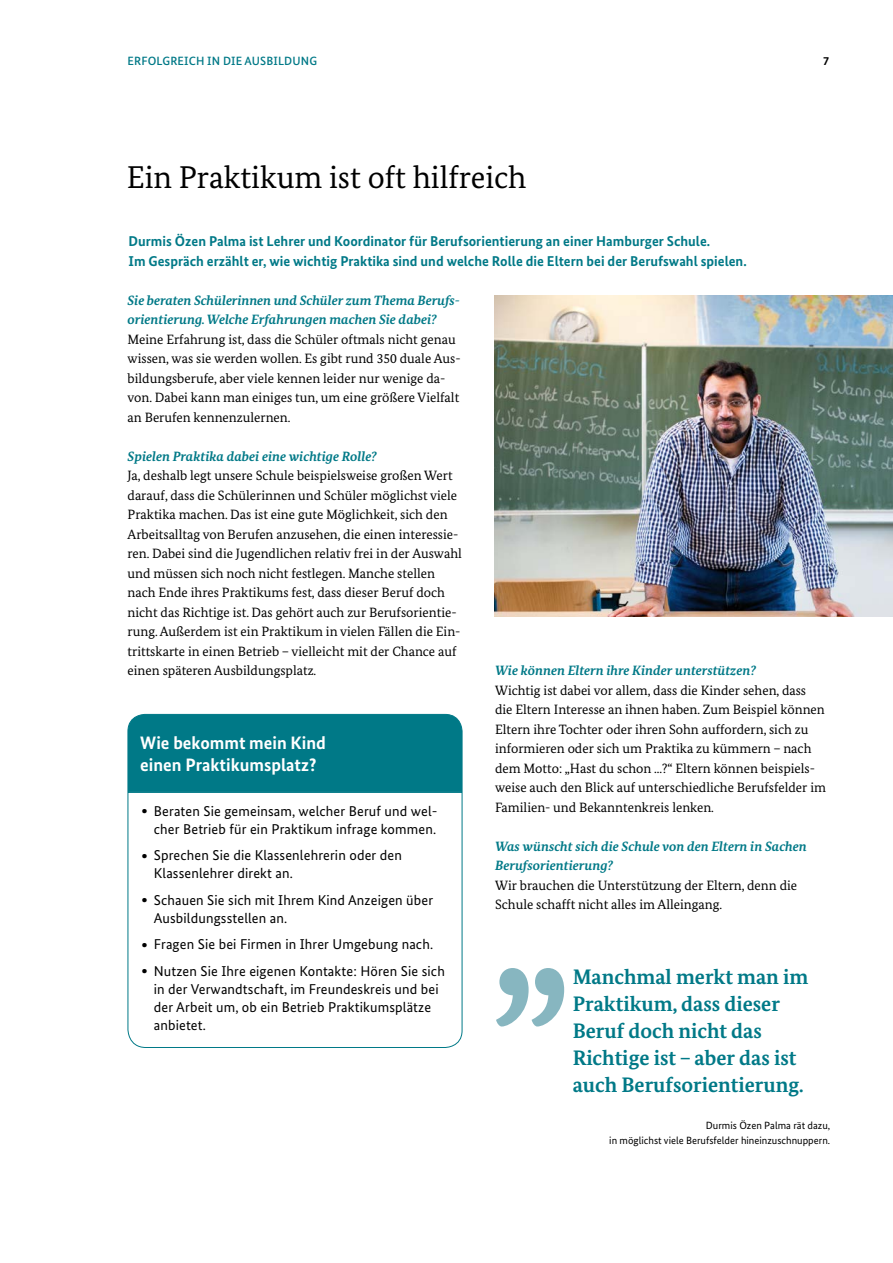
<style>
.page{position:relative;width:893px;height:1263px;background:#fff}
.page>*{position:absolute;margin:0;border:0;box-sizing:border-box;transform-origin:0 0}
.t1{font:31.5px "Bundes Serif";color:#000}
.t2{font:700 21px/27px "Bundes Serif";color:#007987}
.t3{font:700 18px/22.5px "Bundes Sans";color:#fff}
.t4{font:14.25px/18px "Bundes Sans";letter-spacing:.01em;color:#000}
.t5{font:700 14.25px/19.5px "Bundes Sans";color:#007987}
.t6{font:13.5px/19.5px "Bundes Serif";color:#000}
.t7{font:italic 700 13.5px/19.5px "Bundes Serif";color:#007987}
.t8{font:500 12px "Bundes Sans";letter-spacing:.01em;color:#007987}
.t9{font:700 12px "Bundes Sans";color:#000}
.t10{font:10.5px/15px "Bundes Sans";color:#000;text-align:right}
.s1{font-family:"Bundes Serif";font-size:21px}
</style>
<div class="page">
<img style="left:494px;top:295px;width:399px;height:322px">
<div style="left:127px;top:714px;width:336px;height:78px;background:#007987"></div>
<svg style="left:127px;top:792px;width:336px;height:256px"></svg>
<svg style="left:496px;top:968px;width:68px;height:58px"></svg>
<p class="t8" style="left:128px;top:53px;width:191px">ERFOLGREICH IN DIE AUSBILDUNG</p>
<p class="t9" style="left:823px;top:53px;width:7px">7</p>
<h2 class="t1" style="left:127px;top:158px;width:401px">Ein Praktikum ist oft hilfreich</h2>
<p class="t5" style="left:129px;top:232px;width:620px">Durmis Özen Palma ist Lehrer und Koordinator für Berufsorientierung an einer Hamburger Schule.<br>Im Gespräch erzählt er, wie wichtig Praktika sind und welche Rolle die Eltern bei der Berufswahl spielen.</p>
<p class="t7" style="left:128px;top:290px;width:334px">Sie beraten Schülerinnen und Schüler zum Thema Berufs&shy;orientierung. Welche Erfahrungen machen Sie dabei?</p>
<p class="t6" style="left:128px;top:329px;width:335px">Meine Erfahrung ist, dass die Schüler oftmals nicht genau wissen, was sie werden wollen. Es gibt rund 350 duale Aus&shy;bildungsberufe, aber viele kennen leider nur wenige da&shy;von. Dabei kann man einiges tun, um eine größere Vielfalt an Berufen kennenzulernen.</p>
<p class="t7" style="left:128px;top:446px;width:251px">Spielen Praktika dabei eine wichtige Rolle?</p>
<p class="t6" style="left:128px;top:466px;width:336px">Ja, deshalb legt unsere Schule beispielsweise großen Wert darauf, dass die Schülerinnen und Schüler möglichst viele Praktika machen. Das ist eine gute Möglichkeit, sich den Arbeitsalltag von Berufen anzusehen, die einen interessie&shy;ren. Dabei sind die Jugendlichen relativ frei in der Auswahl und müssen sich noch nicht festlegen. Manche stellen nach Ende ihres Praktikums fest, dass dieser Beruf doch nicht das Richtige ist. Das gehört auch zur Berufsorientie&shy;rung. Außerdem ist ein Praktikum in vielen Fällen die Ein&shy;trittskarte in einen Betrieb – vielleicht mit der Chance auf einen späteren Ausbildungsplatz.</p>
<h3 class="t3" style="left:140px;top:731px;width:187px">Wie bekommt mein Kind einen Praktikumsplatz?</h3>
<p class="t4" style="left:141px;top:802px;width:298px;text-align:right"><span class="s1">•</span> Beraten Sie gemeinsam, welcher Beruf und wel&shy;cher Betrieb für ein Praktikum infrage kommen.</p>
<p class="t4" style="left:154px;top:846px;width:250px;text-indent:-13px"><span class="s1">•</span> Sprechen Sie die Klassenlehrerin oder den<br>Klassenlehrer direkt an.</p>
<p class="t4" style="left:154px;top:891px;width:281px;text-indent:-13px"><span class="s1">•</span> Schauen Sie sich mit Ihrem Kind Anzeigen über<br>Ausbildungsstellen an.</p>
<p class="t4" style="left:141px;top:935px;width:294px"><span class="s1">•</span> Fragen Sie bei Firmen in Ihrer Umgebung nach.</p>
<p class="t4" style="left:154px;top:962px;width:293px;text-indent:-13px"><span class="s1">•</span> Nutzen Sie Ihre eigenen Kontakte: Hören Sie sich in der Verwandtschaft, im Freundeskreis und bei der Arbeit um, ob ein Betrieb Praktikumsplätze anbietet.</p>
<p class="t7" style="left:495px;top:661px;width:262px">Wie können Eltern ihre Kinder unterstützen?</p>
<p class="t6" style="left:495px;top:680px;width:332px">Wichtig ist dabei vor allem, dass die Kinder sehen, dass die Eltern Interesse an ihnen haben. Zum Beispiel können Eltern ihre Tochter oder ihren Sohn auffordern, sich zu informieren oder sich um Praktika zu kümmern – nach dem Motto: „Hast du schon ...?“ Eltern können beispiels&shy;weise auch den Blick auf unterschiedliche Berufsfelder im Familien- und Bekanntenkreis lenken.</p>
<p class="t7" style="left:495px;top:836px;width:313px">Was wünscht sich die Schule von den Eltern in Sachen<br>Berufsorientierung?</p>
<p class="t6" style="left:495px;top:875px;width:304px">Wir brauchen die Unterstützung der Eltern, denn die<br>Schule schafft nicht alles im Alleingang.</p>
<p class="t2" style="left:573px;top:963px;width:237px">Manchmal merkt man im<br>Praktikum, dass dieser<br>Beruf doch nicht das<br>Richtige ist – aber das ist auch Berufsorientierung.</p>
<p class="t10" style="left:609px;top:1117px;width:222px">Durmis Özen Palma rät dazu,<br>in möglichst viele Berufsfelder hineinzuschnuppern.</p>
</div>
